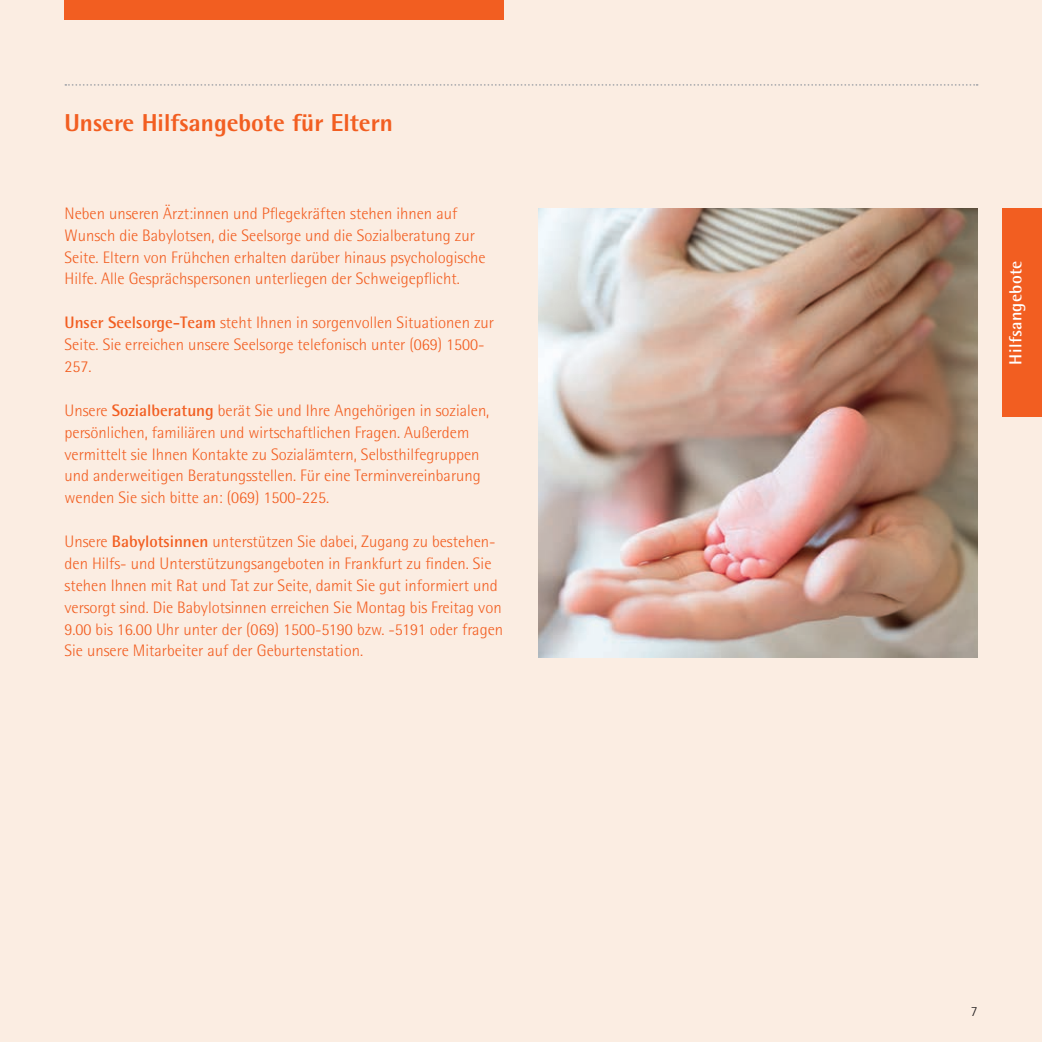
<style>
.page{position:relative;width:1042px;height:1042px;background:#fbede2}
.page>*{position:absolute;margin:0;border:0;box-sizing:border-box;transform-origin:0 0}
.t1{font:800 24.5px "Rotis Semi Sans";color:#f25e21}
.t2{font:700 17.5px "Rotis Semi Sans";letter-spacing:.02em;color:#fff}
.t3{font:300 16.62px/21.9px "Rotis Semi Sans";color:#f25e21}
.t4{font:300 14px "Rotis Semi Sans";color:#231f20}
.s1{font-weight:700}
</style>
<div class="page">
<div style="left:64px;top:0;width:440px;height:20px;background:#f25e21"></div>
<div style="left:1002px;top:208px;width:40px;height:209px;background:#f25e21"></div>
<svg style="left:65px;top:84px;width:912px;height:2px"></svg>
<img style="left:538px;top:208px;width:439px;height:449px">
<h1 class="t1" style="left:64px;top:107px;width:330px">Unsere Hilfsangebote für Eltern</h1>
<p class="t3" style="left:64px;top:202px;width:423px">Neben unseren Ärzt:innen und Pflegekräften stehen ihnen auf Wunsch die Babylotsen, die Seelsorge und die Sozialberatung zur Seite. Eltern von Frühchen erhalten darüber hinaus psychologische Hilfe. Alle Gesprächspersonen unterliegen der Schweigepflicht.</p>
<p class="t3" style="left:64px;top:312px;width:431px"><span class="s1">Unser Seelsorge-Team</span> steht Ihnen in sorgenvollen Situationen zur<br>Seite. Sie erreichen unsere Seelsorge telefonisch unter (069) 1500-<br>257.</p>
<p class="t3" style="left:64px;top:399px;width:426px">Unsere <span class="s1">Sozialberatung</span> berät Sie und Ihre Angehörigen in sozialen, persönlichen, familiären und wirtschaftlichen Fragen. Außerdem vermittelt sie Ihnen Kontakte zu Sozialämtern, Selbsthilfegruppen und anderweitigen Beratungsstellen. Für eine Terminvereinbarung wenden Sie sich bitte an: (069) 1500-225.</p>
<p class="t3" style="left:64px;top:530px;width:440px">Unsere <span class="s1">Babylotsinnen</span> unterstützen Sie dabei, Zugang zu bestehen&shy;den Hilfs- und Unterstützungsangeboten in Frankfurt zu finden. Sie stehen Ihnen mit Rat und Tat zur Seite, damit Sie gut informiert und versorgt sind. Die Babylotsinnen erreichen Sie Montag bis Freitag von 9.00 bis 16.00 Uhr unter der (069) 1500-5190 bzw. -5191 oder fragen Sie unsere Mitarbeiter auf der Geburtenstation.</p>
<p class="t2" style="left:1005px;top:365px;width:106px;rotate:-90deg">Hilfsangebote</p>
<p class="t4" style="left:970px;top:1003px;width:8px">7</p>
</div>
